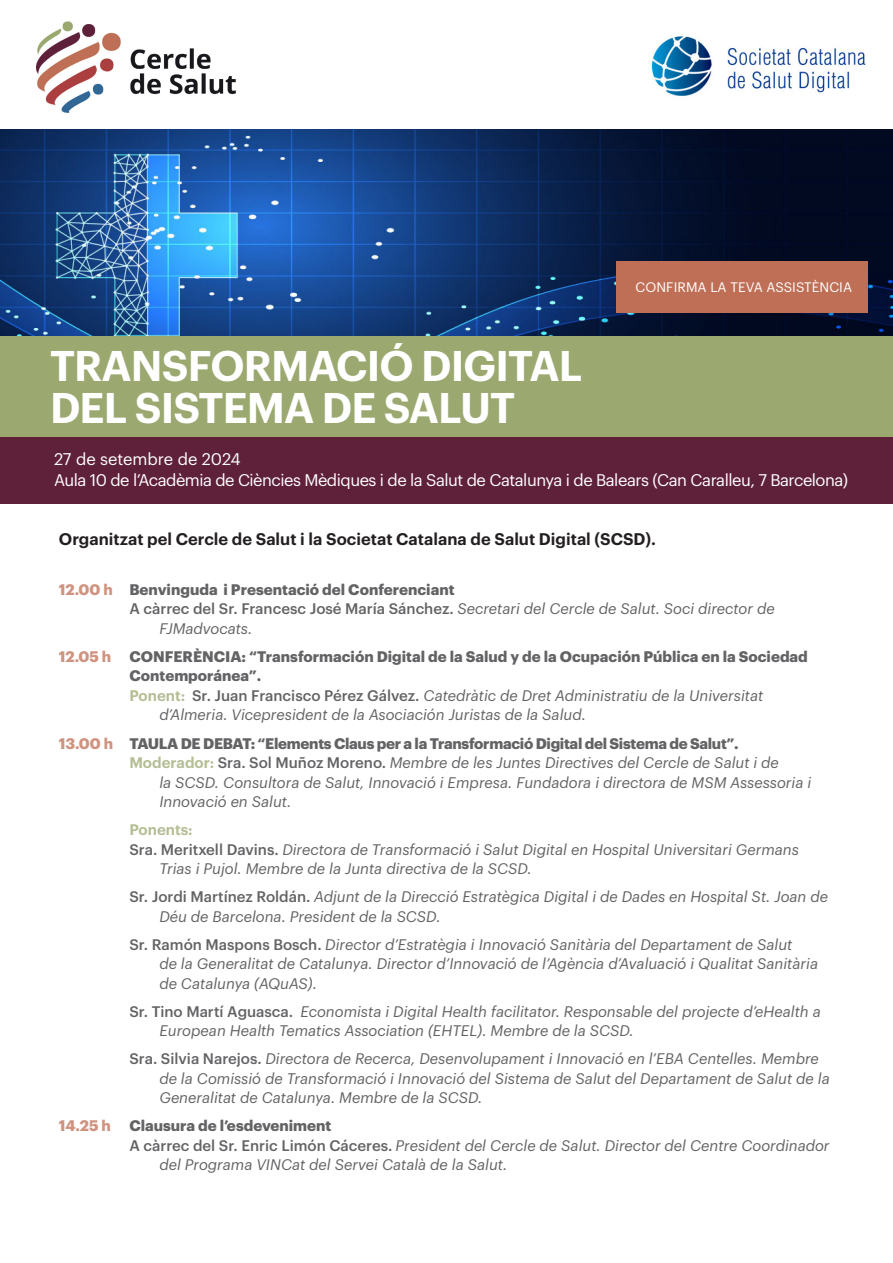
<style>
.page{position:relative;width:893px;height:1263px;background:#fff}
.page>*{position:absolute;margin:0;border:0;box-sizing:border-box;transform-origin:0 0}
.t1{font:600 42px "Graphik";letter-spacing:-.02em;color:#fff}
.t2{font:16.5px/21px "Graphik";letter-spacing:-.03em;color:#fff}
.t3{font:600 16.5px "Graphik";color:#231f20}
.t4{font:italic 15px/19.5px "Graphik";color:#636366}
.t5{font:700 15px "Graphik";color:#636366}
.t6{font:700 15px "Graphik";letter-spacing:-.02em;color:#636366}
.t7{font:600 15px "Graphik";color:#b4be94}
.t8{font:13.5px "Graphik";letter-spacing:.005em;color:#fff}
.s1{color:#cf9380}
.s2{font-weight:500;font-style:normal}
.s3{font-weight:600;font-style:normal;color:#b4be94}
</style>
<div class="page">
<img style="left:648px;top:36px;width:219px;height:94px">
<img style="left:0;top:130px;width:893px;height:206px">
<div style="left:0;top:336px;width:893px;height:116px;background:#9ba970"></div>
<div style="left:0;top:437px;width:893px;height:67px;background:#5f203a"></div>
<img style="left:37px;top:21px;width:199px;height:92px">
<div style="left:616px;top:261px;width:251px;height:52px;background:#bf6f56"></div>
<p class="t8" style="left:635px;top:277px;width:218px">CONFIRMA LA TEVA ASSISTÈNCIA</p>
<p class="t1" style="left:50px;top:334px;width:534px">TRANSFORMACIÓ DIGITAL</p>
<p class="t1" style="left:50px;top:376px;width:467px">DEL SISTEMA DE SALUT</p>
<p class="t2" style="left:54px;top:447px;width:796px">27 de setembre de 2024<br>Aula 10 de l’Acadèmia de Ciències Mèdiques i de la Salut de Catalunya i de Balears (Can Caralleu, 7 Barcelona)</p>
<p class="t3" style="left:59px;top:526px;width:599px">Organitzat pel Cercle de Salut i la Societat Catalana de Salut Digital (SCSD).</p>
<p class="t5" style="left:59px;top:578px;width:397px"><span class="s1">12.00 h</span> Benvinguda i Presentació del Conferenciant</p>
<p class="t4" style="left:129px;top:598px;width:647px"><span class="s2">A càrrec del Sr. Francesc José María Sánchez.</span> Secretari del Cercle de Salut. Soci director de</p>
<p class="t4" style="left:159px;top:617px;width:95px">FJMadvocats.</p>
<p class="t5" style="left:59px;top:645px;width:751px"><span class="s1">12.05 h</span> CONFERÈNCIA: “Transformación Digital de la Salud y de la Ocupación Pública en la Sociedad</p>
<p class="t5" style="left:129px;top:664px;width:133px">Contemporánea”.</p>
<p class="t4" style="left:129px;top:684px;width:635px"><span class="s3">Ponent:</span> <span class="s2">Sr. Juan Francisco Pérez Gálvez.</span> Catedràtic de Dret Administratiu de la Universitat</p>
<p class="t4" style="left:159px;top:704px;width:428px">d’Almeria. Vicepresident de la Asociación Juristas de la Salud.</p>
<p class="t6" style="left:59px;top:731px;width:681px"><span class="s1">13.00 h</span> TAULA DE DEBAT: “Elements Claus per a la Transformació Digital del Sistema de Salut”.</p>
<p class="t4" style="left:129px;top:751px;width:651px"><span class="s3">Moderador:</span> <span class="s2">Sra. Sol Muñoz Moreno.</span> Membre de les Juntes Directives del Cercle de Salut i de</p>
<p class="t4" style="left:159px;top:771px;width:653px">la SCSD. Consultora de Salut, Innovació i Empresa. Fundadora i directora de MSM Assessoria i</p>
<p class="t4" style="left:159px;top:790px;width:133px">Innovació en Salut.</p>
<p class="t7" style="left:129px;top:818px;width:65px">Ponents:</p>
<p class="t4" style="left:129px;top:838px;width:671px"><span class="s2">Sra. Meritxell Davins.</span> Directora de Transformació i Salut Digital en Hospital Universitari Germans</p>
<p class="t4" style="left:159px;top:857px;width:374px">Trias i Pujol. Membre de la Junta directiva de la SCSD.</p>
<p class="t4" style="left:159px;top:885px;width:670px;text-indent:-30px"><span class="s2">Sr. Jordi Martínez Roldán.</span> Adjunt de la Direcció Estratègica Digital i de Dades en Hospital St. Joan de<br>Déu de Barcelona. President de la SCSD.</p>
<p class="t4" style="left:159px;top:933px;width:660px;text-indent:-30px"><span class="s2">Sr. Ramón Maspons Bosch.</span> Director d’Estratègia i Innovació Sanitària del Departament de Salut<br>de la Generalitat de Catalunya. Director d’Innovació de l’Agència d’Avaluació i Qualitat Sanitària de Catalunya (AQuAS).</p>
<p class="t4" style="left:159px;top:1000px;width:663px;text-indent:-30px"><span class="s2">Sr. Tino Martí Aguasca.</span> Economista i Digital Health facilitator. Responsable del projecte d’eHealth a<br>European Health Tematics Association (EHTEL). Membre de la SCSD.</p>
<p class="t4" style="left:159px;top:1047px;width:672px;text-indent:-30px"><span class="s2">Sra. Silvia Narejos.</span> Directora de Recerca, Desenvolupament i Innovació en l’EBA Centelles. Membre de la Comissió de Transformació i Innovació del Sistema de Salut del Departament de Salut de la<br>Generalitat de Catalunya. Membre de la SCSD.</p>
<p class="t5" style="left:59px;top:1114px;width:274px"><span class="s1">14.25 h</span> Clausura de l’esdeveniment</p>
<p class="t4" style="left:129px;top:1134px;width:702px"><span class="s2">A càrrec del Sr. Enric Limón Cáceres.</span> President del Cercle de Salut. Director del Centre Coordinador</p>
<p class="t4" style="left:159px;top:1153px;width:349px">del Programa VINCat del Servei Català de la Salut.</p>
</div>
